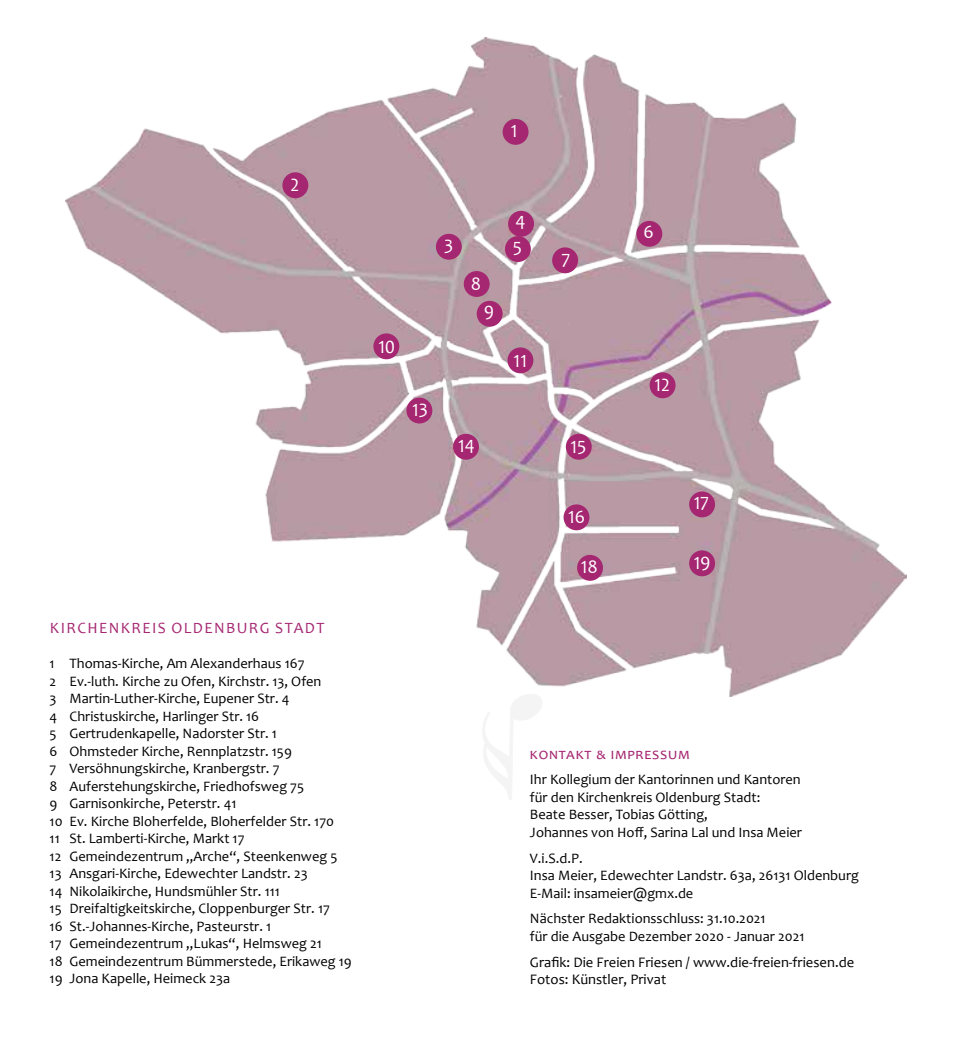
<style>
.page{position:relative;width:973px;height:1042px;background:#fff}
.page>*{position:absolute;margin:0;border:0;box-sizing:border-box;transform-origin:0 0}
.t1{font:18.9px/26.4px "Candara";color:#fff}
.t2{font:15.75px "Candara";letter-spacing:.09em;color:#a52671}
.t3{font:14.7px/17.5px "Candara";color:#000}
.t4{font:14.35px/17.5px "Candara";color:#000}
</style>
<div class="page">
<svg style="left:483px;top:697px;width:59px;height:102px"></svg>
<img style="left:65px;top:38px;width:841px;height:659px">
<div style="left:453px;top:434px;width:26px;height:26px;background:#a52671;border-radius:50%"></div>
<div style="left:406px;top:398px;width:26px;height:25px;background:#a52671;border-radius:50%"></div>
<div style="left:373px;top:333px;width:26px;height:26px;background:#a52671;border-radius:50%"></div>
<div style="left:636px;top:221px;width:26px;height:26px;background:#a52671;border-radius:50%"></div>
<div style="left:476px;top:301px;width:26px;height:26px;background:#a52671;border-radius:50%"></div>
<div style="left:463px;top:271px;width:26px;height:26px;background:#a52671;border-radius:50%"></div>
<div style="left:552px;top:247px;width:26px;height:26px;background:#a52671;border-radius:50%"></div>
<div style="left:505px;top:236px;width:25px;height:26px;background:#a52671;border-radius:50%"></div>
<div style="left:508px;top:211px;width:26px;height:26px;background:#a52671;border-radius:50%"></div>
<div style="left:436px;top:234px;width:25px;height:26px;background:#a52671;border-radius:50%"></div>
<div style="left:502px;top:119px;width:26px;height:26px;background:#a52671;border-radius:50%"></div>
<div style="left:282px;top:172px;width:26px;height:26px;background:#a52671;border-radius:50%"></div>
<div style="left:507px;top:347px;width:26px;height:26px;background:#a52671;border-radius:50%"></div>
<div style="left:649px;top:372px;width:26px;height:26px;background:#a52671;border-radius:50%"></div>
<div style="left:565px;top:434px;width:26px;height:26px;background:#a52671;border-radius:50%"></div>
<div style="left:689px;top:491px;width:26px;height:26px;background:#a52671;border-radius:50%"></div>
<div style="left:689px;top:550px;width:26px;height:26px;background:#a52671;border-radius:50%"></div>
<div style="left:577px;top:555px;width:26px;height:26px;background:#a52671;border-radius:50%"></div>
<div style="left:563px;top:504px;width:26px;height:26px;background:#a52671;border-radius:50%"></div>
<h1 class="t1" style="left:290px;top:171px;width:10px">2</h1>
<p class="t2" style="left:50px;top:618px;width:28px">kirche</p>
<p class="t2" style="left:109px;top:618px;width:23px">nkre</p>
<p class="t2" style="left:152px;top:618px;width:31px">is olde</p>
<p class="t2" style="left:214px;top:618px;width:24px">nburg</p>
<p class="t2" style="left:275px;top:618px;width:51px">stadt</p>
<p class="t4" style="left:50px;top:655px;width:303px">1 Thomas-Kirche, Am Alexanderhaus 167<br>2 Ev.-luth. Kirche zu Ofen, Kirchstr. 13, Ofen<br>3 Martin-Luther-Kirche, Eupener Str. 4<br>4 Christuskirche, Harlinger Str. 16<br>5 Gertrudenkapelle, N adorster Str. 1<br>6 Ohmsteder Kirche, Rennplatzstr. 159<br>7 Versöhnungskirche, Kranbergstr. 7<br>8 Auferstehungskirche, Friedhofsweg 75<br>9 Garnisonkirche, Peterstr. 41<br>10 Ev. Kirche Bloherfelde, Bloherfelder Str. 170<br>11 St. Lamberti-Kirche, Markt 17<br>12 Gemeindezentrum „Arche“, Steenkenweg 5<br>13 Ansgari-Kirche, Edewechter Landstr. 23<br>14 N ikolaikirche, Hundsmühler Str. 111<br>15 Dreifaltigkeitskirche, Cloppenburger Str. 17<br>16 St.-Johannes-Kirche, Pasteurstr. 1<br>17 Gemeindezentrum „Lukas“, Helmsweg 21<br>18 Gemeindezentrum Bümmerstede, Erikaweg 19<br>19 Jona Kapelle, Heimeck 23a</p>
<h1 class="t1" style="left:510px;top:118px;width:8px">1</h1>
<h1 class="t1" style="left:378px;top:333px;width:18px">10</h1>
<h1 class="t1" style="left:412px;top:397px;width:17px">13</h1>
<h1 class="t1" style="left:444px;top:232px;width:11px">3</h1>
<h1 class="t1" style="left:470px;top:270px;width:12px">8</h1>
<h1 class="t1" style="left:484px;top:298px;width:12px">9</h1>
<h1 class="t1" style="left:513px;top:208px;width:14px">4<br>5</h1>
<h1 class="t1" style="left:643px;top:218px;width:12px">6</h1>
<h1 class="t1" style="left:561px;top:246px;width:10px">7</h1>
<h1 class="t1" style="left:513px;top:347px;width:15px">11</h1>
<h1 class="t1" style="left:654px;top:372px;width:17px">12</h1>
<h1 class="t1" style="left:458px;top:432px;width:18px">14</h1>
<h1 class="t1" style="left:570px;top:433px;width:17px">15</h1>
<h1 class="t1" style="left:568px;top:503px;width:18px">16</h1>
<h1 class="t1" style="left:693px;top:490px;width:17px">17</h1>
<h1 class="t1" style="left:581px;top:554px;width:18px">18</h1>
<h1 class="t1" style="left:693px;top:549px;width:18px">19</h1>
<p class="t2" style="left:530px;top:743px;width:161px">kontakt &amp; impressum</p>
<p class="t4" style="left:530px;top:771px;width:273px">I hr Kollegium der Kantorinnen und Kantoren für den Kirchenkreis Oldenburg Stadt:<br>Beate Besser, Tobias Götting,<br>Johannes von Hoff, Sarina Lal und Insa Meier</p>
<p class="t4" style="left:530px;top:849px;width:330px">V.i.S.d.P.<br>I nsa Meier, Edewechter Landstr. 63a, 26131 Oldenburg<br>E-Mail: insameier@gmx.de</p>
<p class="t4" style="left:530px;top:910px;width:276px">N ächster Redaktionsschluss: 31.10.2021<br>für die Ausgabe Dezember 2020 - Januar 2021</p>
<p class="t3" style="left:530px;top:953px;width:326px">Grafik: Die Freien Friesen / www.die-freien-friesen.de<br>Fotos: Künstler, Privat</p>
</div>
